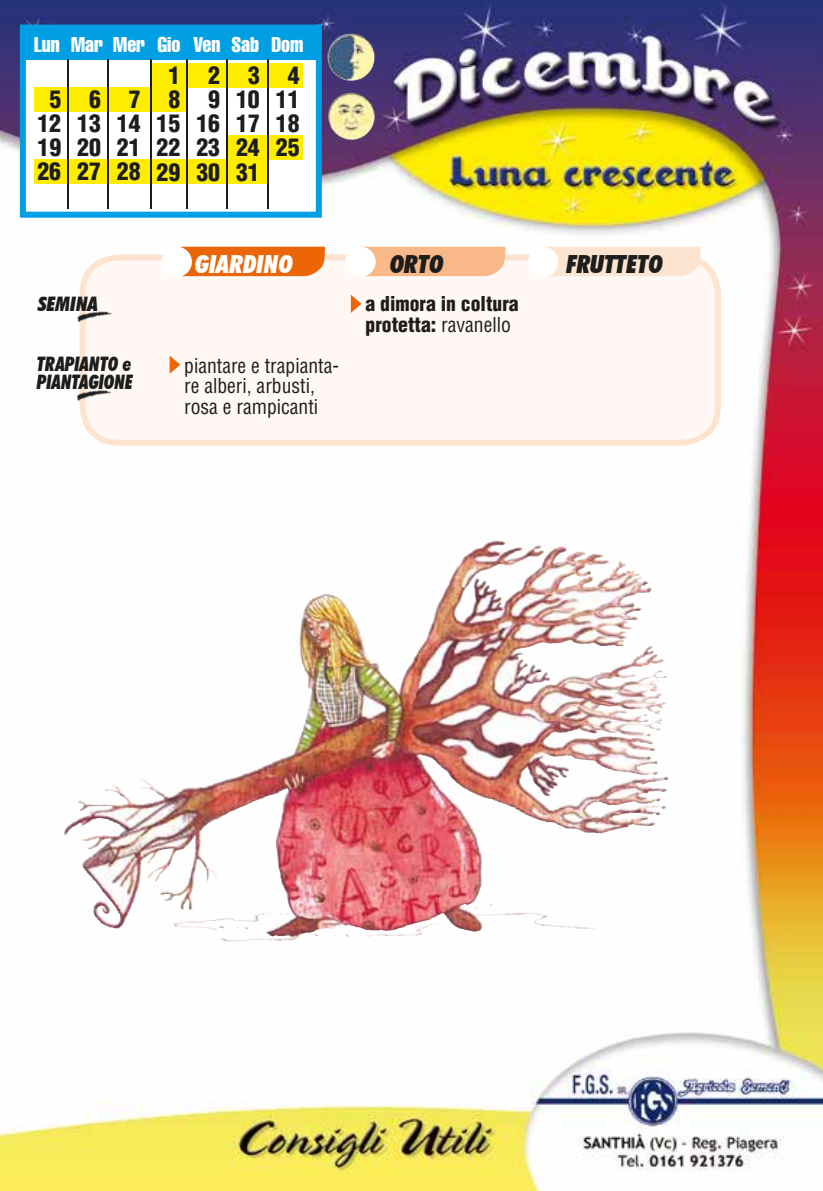
<style>
.page{position:relative;width:823px;height:1191px;background:#fff}
.page>*{position:absolute;margin:0;border:0;box-sizing:border-box;transform-origin:0 0}
.t1{font:italic 900 condensed 25px "Futura BT";color:#1d1d1b}
.t2{font:italic 900 condensed 25px "Futura BT";color:#fff}
.t3{font:900 condensed 23.8px/23.8px "Helvetica";color:#1d1d1b;text-align:center}
.t4{font:extra-condensed 21px "Helvetica";color:#fff}
.t5{font:condensed 20px/20.4px "Helvetica";color:#1d1d1b}
.t6{font:900 condensed 20px/20.4px "Helvetica";color:#1d1d1b}
.t7{font:italic 900 condensed 20px/18px "Futura BT";color:#1d1d1b;scale:.9 1}
.t8{font:italic 900 condensed 20px "Futura BT";color:#1d1d1b}
.s1{font-weight:400}
</style>
<div class="page">
<img style="left:0;top:0;width:822px;height:1191px">
<svg style="left:79px;top:254px;width:641px;height:192px;fill:#fff8f4"></svg>
<div style="left:181px;top:247px;width:145px;height:29px;background:#ec6608"></div>
<div style="left:162px;top:247px;width:30px;height:30px;background:#fff;border-radius:50%"></div>
<div style="left:364px;top:247px;width:142px;height:29px;background:#f8b887"></div>
<div style="left:345px;top:247px;width:30px;height:30px;background:#fff;border-radius:50%"></div>
<div style="left:538px;top:247px;width:163px;height:29px;background:#fde4d0"></div>
<div style="left:527px;top:247px;width:31px;height:30px;background:#fff;border-radius:50%"></div>
<img style="left:75px;top:309px;width:41px;height:17px">
<img style="left:74px;top:388px;width:41px;height:20px">
<svg style="left:350px;top:295px;width:11px;height:18px"></svg>
<svg style="left:169px;top:355px;width:11px;height:19px"></svg>
<img style="left:362px;top:540px;width:132px;height:149px">
<img style="left:327px;top:33px;width:47px;height:48px">
<img style="left:327px;top:93px;width:48px;height:47px">
<svg style="left:20px;top:25px;width:301px;height:193px"></svg>
<div style="left:26px;top:30px;width:290px;height:29px;background:#009fe3"></div>
<hr style="left:187px;top:59px;width:1px;height:150px;background:#1d1d1b">
<hr style="left:226px;top:59px;width:1px;height:150px;background:#1d1d1b">
<hr style="left:68px;top:59px;width:1px;height:150px;background:#1d1d1b">
<hr style="left:108px;top:59px;width:1px;height:150px;background:#1d1d1b">
<hr style="left:150px;top:59px;width:1px;height:150px;background:#1d1d1b">
<hr style="left:267px;top:59px;width:1px;height:150px;background:#1d1d1b">
<p class="t4" style="left:34px;top:31px;width:271px">Lun Mar Mer Gio Ven Sab Dom</p>
<p class="t3" style="left:49px;top:88px;width:172px">5 6 7 8 9</p>
<p class="t3" style="left:248px;top:64px;width:13px">3</p>
<p class="t3" style="left:168px;top:64px;width:53px">1 2</p>
<p class="t3" style="left:288px;top:64px;width:13px">4</p>
<p class="t3" style="left:236px;top:88px;width:65px">10 11</p>
<p class="t3" style="left:37px;top:112px;width:184px">12 13 14 15 16</p>
<p class="t3" style="left:236px;top:112px;width:65px">17 18</p>
<p class="t3" style="left:37px;top:136px;width:144px">19 20 21 22<br>27 28</p>
<p class="t3" style="left:156px;top:135px;width:105px;text-align:right">23 24<br>29 30 31</p>
<p class="t3" style="left:276px;top:136px;width:25px">25</p>
<p class="t3" style="left:37px;top:160px;width:25px">26</p>
<p class="t8" style="left:38px;top:291px;width:61px">SEMINA</p>
<p class="t7" style="left:37px;top:354px;width:108px">TRAPIANTO e<br>PIANTAGIONE</p>
<p class="t2" style="left:195px;top:249px;width:99px">GIARDINO</p>
<p class="t5" style="left:184px;top:355px;width:156px">piantare e trapianta&shy;re alberi, arbusti, rosa e rampicanti</p>
<p class="t1" style="left:390px;top:249px;width:55px">ORTO</p>
<p class="t6" style="left:365px;top:293px;width:154px">a dimora in coltura protetta: <span class="s1">ravanello</span></p>
<p class="t1" style="left:566px;top:249px;width:98px">FRUTTETO</p>
</div>
